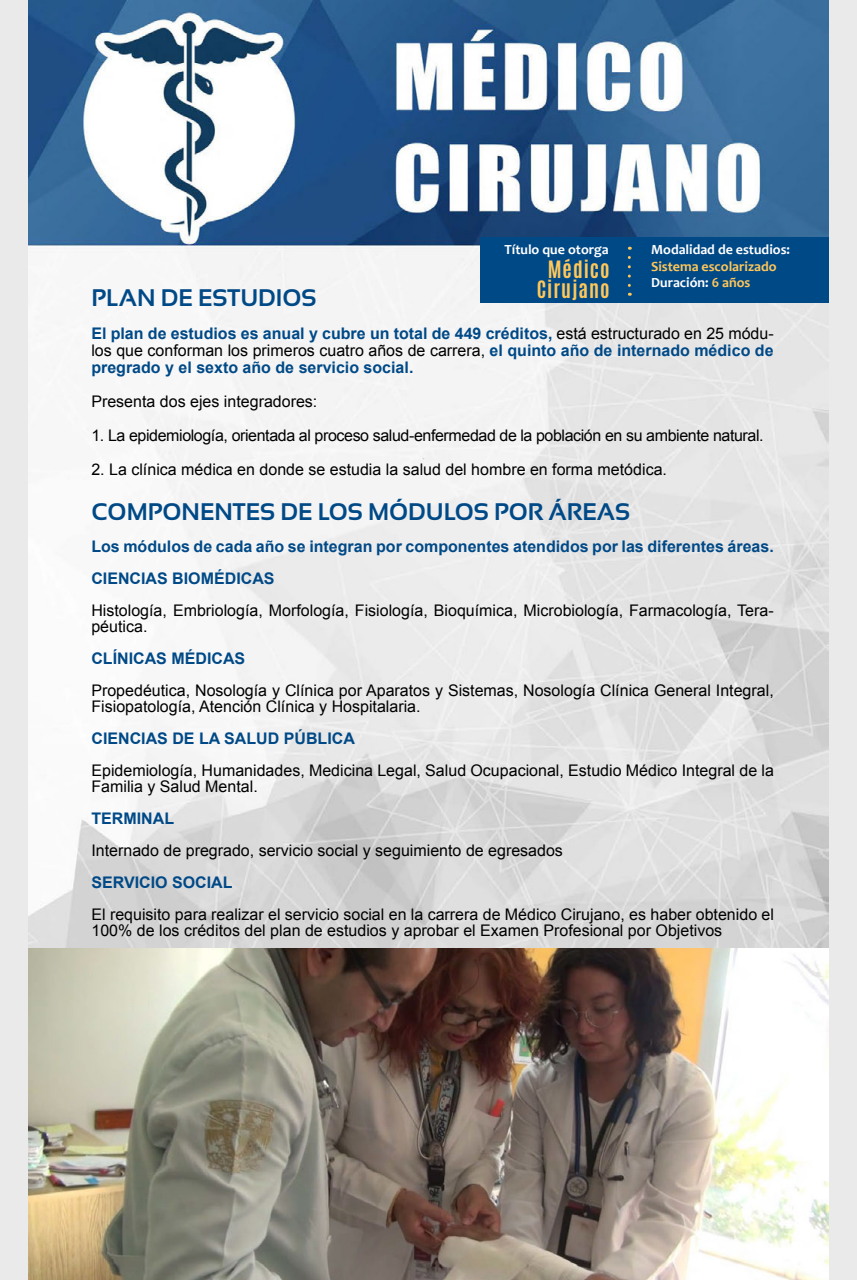
<style>
.page{position:relative;width:857px;height:1280px;background:#eaeaea}
.page>*{position:absolute;margin:0;border:0;box-sizing:border-box;transform-origin:0 0}
.t1{font:700 24px "Sansation";color:#004987}
.t2{font:700 20px/20px "Antonio";letter-spacing:.05em;color:#ffc759;text-align:center}
.t3{font:16px/32px "Arial";color:#000}
.t4{font:700 16px/17px "Arial";color:#004987;text-align:justify}
.t5{font:16px "Arial";letter-spacing:-.025em;color:#000}
.t6{font:700 14px/16.8px "Candara";color:#fff}
.s1{color:#ffc759}
.s2{font-weight:400;color:#000}
.s3{font-weight:700;color:#004987}
</style>
<div class="page">
<img style="left:28px;top:0;width:800px;height:1280px">
<div style="left:480px;top:237px;width:348px;height:66px;background:#004987"></div>
<svg style="left:628px;top:257px;width:3px;height:39px"></svg>
<img style="left:29px;top:948px;width:799px;height:332px">
<p class="t6" style="left:504px;top:241px;width:106px">Título que otorga</p>
<p class="t2" style="left:537px;top:260px;width:74px">Médico<br>Cirujano</p>
<p class="t6" style="left:651px;top:241px;width:140px">Modalidad de estudios:<br><span class="s1">Sistema escolarizado<br></span>Duración: <span class="s1">6 años</span></p>
<p class="t1" style="left:91px;top:285px;width:227px">PLAN DE ESTUDIOS</p>
<p class="t4" style="left:91px;top:326px;width:684px">El plan de estudios es anual y cubre un total de 449 créditos, <span class="s2">está estructurado en 25 módu&shy;los que conforman los primeros cuatro años de carrera,</span> el quinto año de internado médico de pregrado y el sexto año de servicio social.</p>
<p class="t3" style="left:91px;top:386px;width:227px">Presenta dos ejes integradores:</p>
<p class="t5" style="left:91px;top:425px;width:673px">1. La epidemiología, orientada al proceso salud-enfermedad de la población en su ambiente natural.</p>
<p class="t3" style="left:91px;top:454px;width:577px">2. La clínica médica en donde se estudia la salud del hombre en forma metódica.</p>
<p class="t1" style="left:91px;top:498px;width:540px">COMPONENTES DE LOS MÓDULOS POR ÁREAS</p>
<p class="t4" style="left:91px;top:531px;width:684px;line-height:32px;text-align:left">Los módulos de cada año se integran por componentes atendidos por las diferentes áreas.<br>CIENCIAS BIOMÉDICAS<br><span class="s2">Histología, Embriología, Morfología, Fisiología, Bioquímica, Microbiología, Farmacología, Tera-</span></p>
<p class="t3" style="left:91px;top:611px;width:684px">péutica.<br><span class="s3">CLÍNICAS MÉDICAS<br></span>Propedéutica, Nosología y Clínica por Aparatos y Sistemas, Nosología Clínica General Integral,</p>
<p class="t3" style="left:91px;top:691px;width:684px">Fisiopatología, Atención Clínica y Hospitalaria.<br><span class="s3">CIENCIAS DE LA SALUD PÚBLICA<br></span>Epidemiología, Humanidades, Medicina Legal, Salud Ocupacional, Estudio Médico Integral de la</p>
<p class="t3" style="left:91px;top:771px;width:684px">Familia y Salud Mental.<br><span class="s3">TERMINAL<br></span>Internado de pregrado, servicio social y seguimiento de egresados<br><span class="s3">SERVICIO SOCIAL<br></span>El requisito para realizar el servicio social en la carrera de Médico Cirujano, es haber obtenido el</p>
<p class="t3" style="left:91px;top:915px;width:632px">100% de los créditos del plan de estudios y aprobar el Examen Profesional por Objetivos</p>
</div>
